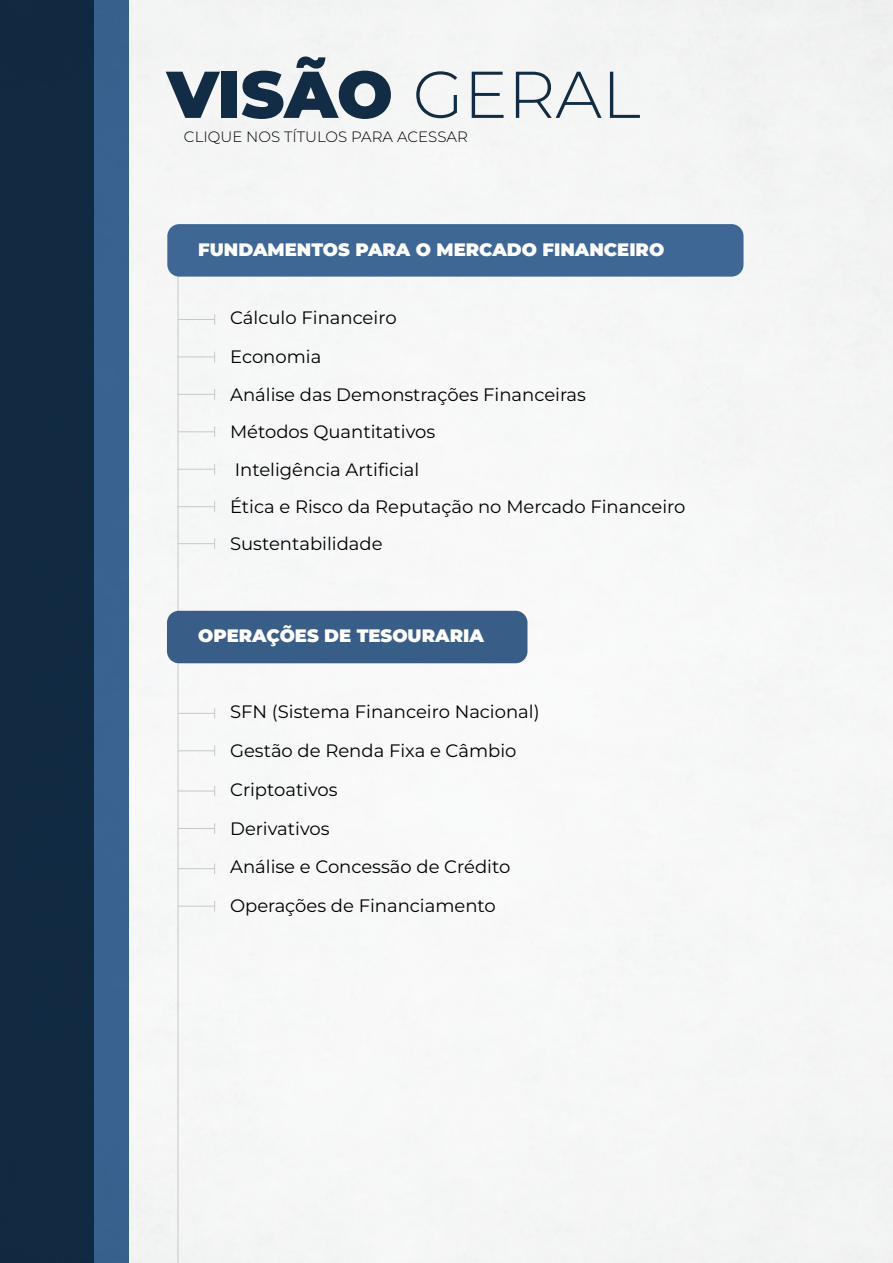
<style>
.page{position:relative;width:893px;height:1263px;background:#fff}
.page>*{position:absolute;margin:0;border:0;box-sizing:border-box;transform-origin:0 0}
.t1{font:900 66px "Montserrat";letter-spacing:-.005em;color:#122c45}
.t2{font:18px/38.2px "Montserrat";color:#000}
.t3{font:900 18px "Montserrat";color:#fff}
.t4{font:300 15px "Montserrat";color:#000}
.s1{font-weight:300}
</style>
<div class="page">
<img style="left:0;top:0;width:893px;height:1263px">
<hr style="left:178px;top:239px;width:1px;height:1024px;background:#c8c8c8">
<div style="left:167px;top:224px;width:576px;height:53px;background:#3e6795;border-radius:12px"></div>
<hr style="left:178px;top:319px;width:37px;height:1px;background:#c8c8c8">
<hr style="left:178px;top:356px;width:37px;height:1px;background:#c8c8c8">
<hr style="left:178px;top:394px;width:37px;height:1px;background:#c8c8c8">
<hr style="left:178px;top:469px;width:37px;height:1px;background:#c8c8c8">
<hr style="left:178px;top:431px;width:37px;height:1px;background:#c8c8c8">
<hr style="left:178px;top:506px;width:37px;height:1px;background:#c8c8c8">
<hr style="left:178px;top:543px;width:37px;height:1px;background:#c8c8c8">
<div style="left:167px;top:611px;width:360px;height:52px;background:#385e87;border-radius:12px"></div>
<hr style="left:178px;top:713px;width:37px;height:1px;background:#c8c8c8">
<hr style="left:178px;top:868px;width:37px;height:1px;background:#c8c8c8">
<hr style="left:178px;top:791px;width:37px;height:1px;background:#c8c8c8">
<hr style="left:178px;top:750px;width:37px;height:1px;background:#c8c8c8">
<hr style="left:178px;top:906px;width:37px;height:1px;background:#c8c8c8">
<hr style="left:178px;top:828px;width:37px;height:1px;background:#c8c8c8">
<h1 class="t1" style="left:167px;top:45px;width:475px">VISÃO <span class="s1">GERAL</span></h1>
<p class="t4" style="left:184px;top:127px;width:285px">CLIQUE NOS TÍTULOS PARA ACESSAR</p>
<p class="t3" style="left:198px;top:236px;width:468px">FUNDAMENTOS PARA O MERCADO FINANCEIRO</p>
<p class="t2" style="left:230px;top:298px;width:357px">Cálculo Financeiro<br>Economia<br>Análise das Demonstrações Financeiras</p>
<p class="t2" style="left:230px;top:412px;width:207px">Métodos Quantitativos</p>
<p class="t2" style="left:235px;top:449px;width:186px">Inteligência Artificial</p>
<p class="t2" style="left:230px;top:488px;width:457px;line-height:37px">Ética e Risco da Reputação no Mercado Financeiro<br>Sustentabilidade</p>
<p class="t3" style="left:198px;top:622px;width:287px">OPERAÇÕES DE TESOURARIA</p>
<p class="t2" style="left:230px;top:692px;width:311px">SFN (Sistema Financeiro Nacional)</p>
<p class="t2" style="left:230px;top:731px;width:288px">Gestão de Renda Fixa e Câmbio</p>
<p class="t2" style="left:230px;top:769px;width:109px">Criptoativos</p>
<p class="t2" style="left:230px;top:808px;width:101px">Derivativos</p>
<p class="t2" style="left:230px;top:847px;width:282px">Análise e Concessão de Crédito</p>
<p class="t2" style="left:230px;top:886px;width:267px">Operações de Financiamento</p>
</div>
